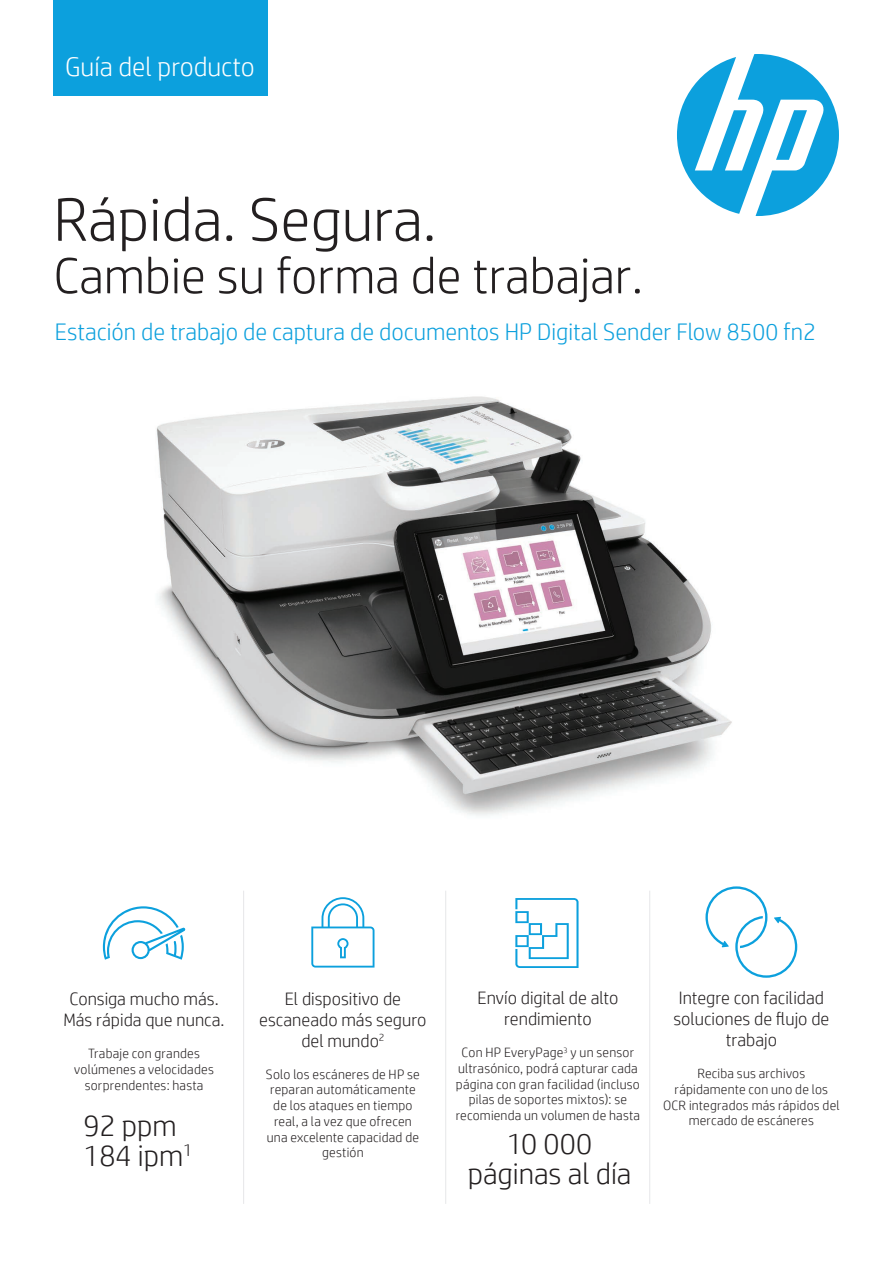
<style>
.page{position:relative;width:893px;height:1263px;background:#fff}
.page>*{position:absolute;margin:0;border:0;box-sizing:border-box;transform-origin:0 0}
.t1{font:300 61.5px "HP Simplified";color:#231f20}
.t2{font:300 51px "HP Simplified";color:#231f20}
.t3{font:300 30px/30px "HP Simplified";color:#231f20}
.t4{font:300 27px "HP Simplified";color:#fff}
.t5{font:300 24px "HP Simplified";color:#0ca0dd}
.t6{font:300 18px/21px "HP Simplified";color:#231f20;text-align:center}
.t7{font:300 13.5px/15.8px "HP Simplified";letter-spacing:.015em;color:#231f20;text-align:center}
</style>
<div class="page">
<div style="left:54px;top:0;width:214px;height:96px;background:#0ca0dd"></div>
<svg style="left:677px;top:54px;width:162px;height:162px"></svg>
<svg style="left:103px;top:906px;width:82px;height:54px"></svg>
<svg style="left:311px;top:897px;width:63px;height:70px"></svg>
<svg style="left:705px;top:886px;width:92px;height:92px"></svg>
<svg style="left:515px;top:898px;width:64px;height:70px"></svg>
<hr style="left:243px;top:891px;width:1px;height:313px;background:#e6e7e9">
<hr style="left:445px;top:891px;width:1px;height:313px;background:#e6e7e9">
<hr style="left:649px;top:891px;width:1px;height:313px;background:#e6e7e9">
<img style="left:156px;top:396px;width:576px;height:420px">
<h3 class="t4" style="left:65px;top:49px;width:191px">Guía del producto</h3>
<h1 class="t1" style="left:53px;top:179px;width:384px">Rápida. Segura.</h1>
<h2 class="t2" style="left:53px;top:242px;width:591px">Cambie su forma de trabajar.</h2>
<h3 class="t5" style="left:55px;top:316px;width:762px">Estación de trabajo de captura de documentos HP Digital Sender Flow 8500 fn2</h3>
<h3 class="t6" style="left:63px;top:988px;width:163px">Consiga mucho más.<br>Más rápida que nunca.</h3>
<p class="t7" style="left:74px;top:1045px;width:141px">Trabaje con grandes volúmenes a velocidades sorprendentes: hasta</p>
<h3 class="t3" style="left:83px;top:1109px;width:111px">92 ppm<br>184 ipm<sup>1</sup></h3>
<h3 class="t6" style="left:259px;top:987px;width:169px">El dispositivo de escaneado más seguro del mundo<sup>2</sup></h3>
<p class="t7" style="left:266px;top:1066px;width:155px">Solo los escáneres de HP se reparan automáticamente de los ataques en tiempo real, a la vez que ofrecen una excelente capacidad de gestión</p>
<h3 class="t6" style="left:477px;top:987px;width:142px">Envío digital de alto rendimiento</h3>
<p class="t7" style="left:456px;top:1044px;width:186px">Con HP EveryPage<sup>3</sup> y un sensor ultrasónico, podrá capturar cada página con gran facilidad (incluso pilas de soportes mixtos): se recomienda un volumen de hasta</p>
<h3 class="t3" style="left:468px;top:1128px;width:165px;text-align:center">10 000 páginas al día</h3>
<h3 class="t6" style="left:673px;top:987px;width:157px">Integre con facilidad soluciones de flujo de trabajo</h3>
<p class="t7" style="left:663px;top:1065px;width:178px">Reciba sus archivos rápidamente con uno de los<br>OCR integrados más rápidos del mercado de escáneres</p>
</div>
